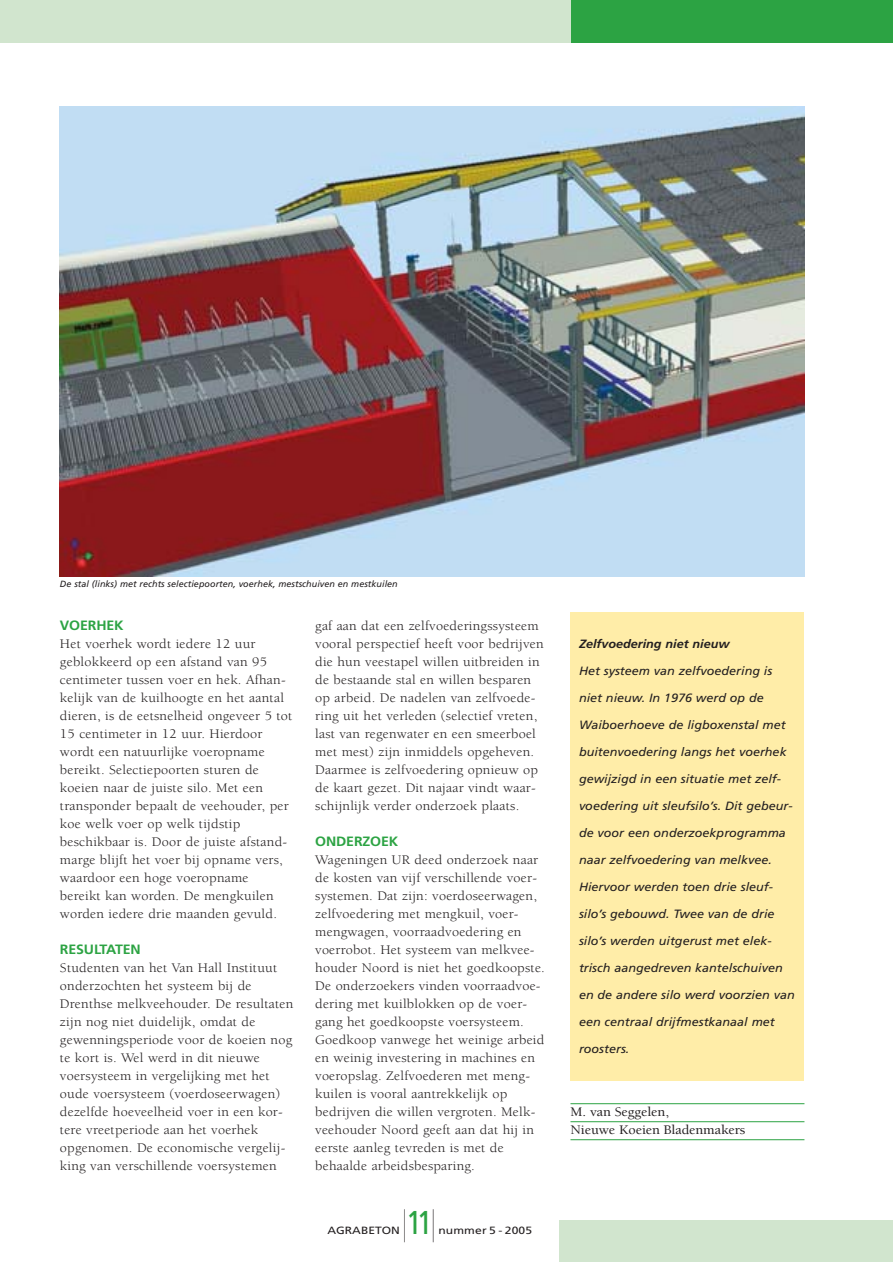
<style>
.page{position:relative;width:893px;height:1262px;background:#fff}
.page>*{position:absolute;margin:0;border:0;box-sizing:border-box;transform-origin:0 0}
.t1{font:300 33px "Frutiger";color:#231f20;scale:.25 1}
.t2{font:13.5px/18px "Berkeley";letter-spacing:.015em;color:#231f20;scale:1.05 1}
.t3{font:500 13.5px/18px "Berkeley";letter-spacing:-.005em;color:#231f20;scale:1.05 1}
.t4{font:700 13.5px "Frutiger";letter-spacing:-.01em;color:#2ca343;scale:1.05 1}
.t5{font:italic 12px "Frutiger";color:#231f20;scale:1.05 1}
.t6{font:italic 700 12px "Frutiger";color:#231f20;scale:1.05 1}
.t7{font:10.5px "Frutiger";letter-spacing:.005em;color:#231f20;scale:1.15 1}
.t8{font:italic 9px "Frutiger";letter-spacing:.005em;color:#231f20}
.s1{font-weight:400;color:#2ca343}
</style>
<div class="page">
<div style="left:570px;top:0;width:322px;height:43px;background:#2ca343"></div>
<div style="left:0;top:0;width:570px;height:43px;background:#d1e5ce"></div>
<div style="left:560px;top:1220px;width:332px;height:42px;background:#d1e5ce"></div>
<div style="left:570px;top:612px;width:234px;height:468px;background:#ffeda8"></div>
<hr style="left:570px;top:1103px;width:234px;height:1px;background:#2ca343">
<hr style="left:570px;top:1121px;width:234px;height:1px;background:#2ca343">
<hr style="left:570px;top:1139px;width:234px;height:1px;background:#2ca343">
<img style="left:60px;top:106px;width:744px;height:470px">
<p class="t8" style="left:60px;top:580px;width:339px">De stal (links) met rechts selectiepoorten, voerhek, mestschuiven en mestkuilen</p>
<p class="t4" style="left:60px;top:620px;width:62px">VOERHEK</p>
<p class="t2" style="left:60px;top:636px;width:223px">Het voerhek wordt iedere 12 uur geblokkeerd op een afstand van 95 centimeter tussen voer en hek. Afhan&shy;kelijk van de kuilhoogte en het aantal dieren, is de eetsnelheid ongeveer 5 tot 15 centimeter in 12 uur. Hierdoor wordt een natuurlijke voeropname bereikt. Selectiepoorten sturen de koeien naar de juiste silo. Met een transponder bepaalt de veehouder, per koe welk voer op welk tijdstip beschikbaar is. Door de juiste afstand&shy;marge blijft het voer bij opname vers, waardoor een hoge voeropname bereikt kan worden. De mengkuilen worden iedere drie maanden gevuld.</p>
<p class="t4" style="left:60px;top:944px;width:79px">RESULTATEN</p>
<p class="t2" style="left:60px;top:960px;width:224px">Studenten van het Van Hall Instituut onderzochten het systeem bij de Drenthse melkveehouder. De resultaten zijn nog niet duidelijk, omdat de gewenningsperiode voor de koeien nog te kort is. Wel werd in dit nieuwe voersysteem in vergelijking met het oude voersysteem (voerdoseerwagen) dezelfde hoeveelheid voer in een kor&shy;tere vreetperiode aan het voerhek opgenomen. De economische vergelij&shy;king van verschillende voersystemen</p>
<p class="t2" style="left:315px;top:618px;width:219px">gaf aan dat een zelfvoederingssysteem vooral perspectief heeft voor bedrijven die hun veestapel willen uitbreiden in de bestaande stal en willen besparen op arbeid. De nadelen van zelfvoede&shy;ring uit het verleden (selectief vreten, last van regenwater en een smeerboel met mest) zijn inmiddels opgeheven.<br>Daarmee is zelfvoedering opnieuw op de kaart gezet. Dit najaar vindt waar&shy;schijnlijk verder onderzoek plaats.</p>
<p class="t4" style="left:315px;top:836px;width:81px">ONDERZOEK</p>
<p class="t2" style="left:315px;top:852px;width:220px">Wageningen UR deed onderzoek naar de kosten van vijf verschillende voer&shy;systemen. Dat zijn: voerdoseerwagen, zelfvoedering met mengkuil, voer&shy;mengwagen, voorraadvoedering en voerrobot. Het systeem van melkvee&shy;houder Noord is niet het goedkoopste.<br>De onderzoekers vinden voorraadvoe&shy;dering met kuilblokken op de voer&shy;gang het goedkoopste voersysteem.<br>Goedkoop vanwege het weinige arbeid en weinig investering in machines en voeropslag. Zelfvoederen met meng&shy;kuilen is vooral aantrekkelijk op bedrijven die willen vergroten. Melk&shy;veehouder Noord geeft aan dat hij in eerste aanleg tevreden is met de behaalde arbeidsbesparing.</p>
<h1 class="t1" style="left:404px;top:1209px;width:124px">|<span class="s1">11</span>|</h1>
<p class="t7" style="left:327px;top:1226px;width:64px">AGRABETON</p>
<p class="t7" style="left:438px;top:1226px;width:83px">nummer 5 - 2005</p>
<p class="t6" style="left:579px;top:639px;width:145px">Zelfvoedering niet nieuw</p>
<p class="t5" style="left:579px;top:666px;width:186px">Het systeem van zelfvoedering is</p>
<p class="t5" style="left:579px;top:693px;width:177px">niet nieuw. In 1976 werd op de</p>
<p class="t5" style="left:579px;top:720px;width:198px">Waiboerhoeve de ligboxenstal met</p>
<p class="t5" style="left:579px;top:747px;width:199px">buitenvoedering langs het voerhek</p>
<p class="t5" style="left:579px;top:774px;width:194px">gewijzigd in een situatie met zelf-</p>
<p class="t5" style="left:579px;top:801px;width:205px">voedering uit sleufsilo’s. Dit gebeur-</p>
<p class="t5" style="left:579px;top:828px;width:199px">de voor een onderzoekprogramma</p>
<p class="t5" style="left:579px;top:855px;width:185px">naar zelfvoedering van melkvee.</p>
<p class="t5" style="left:579px;top:882px;width:186px">Hiervoor werden toen drie sleuf-</p>
<p class="t5" style="left:579px;top:909px;width:188px">silo’s gebouwd. Twee van de drie</p>
<p class="t5" style="left:579px;top:936px;width:185px">silo’s werden uitgerust met elek-</p>
<p class="t5" style="left:579px;top:963px;width:196px">trisch aangedreven kantelschuiven</p>
<p class="t5" style="left:579px;top:990px;width:207px">en de andere silo werd voorzien van</p>
<p class="t5" style="left:579px;top:1017px;width:188px">een centraal drijfmestkanaal met</p>
<p class="t5" style="left:579px;top:1044px;width:50px">roosters.</p>
<p class="t3" style="left:570px;top:1104px;width:168px">M. van Seggelen,<br>Nieuwe Koeien Bladenmakers</p>
</div>
